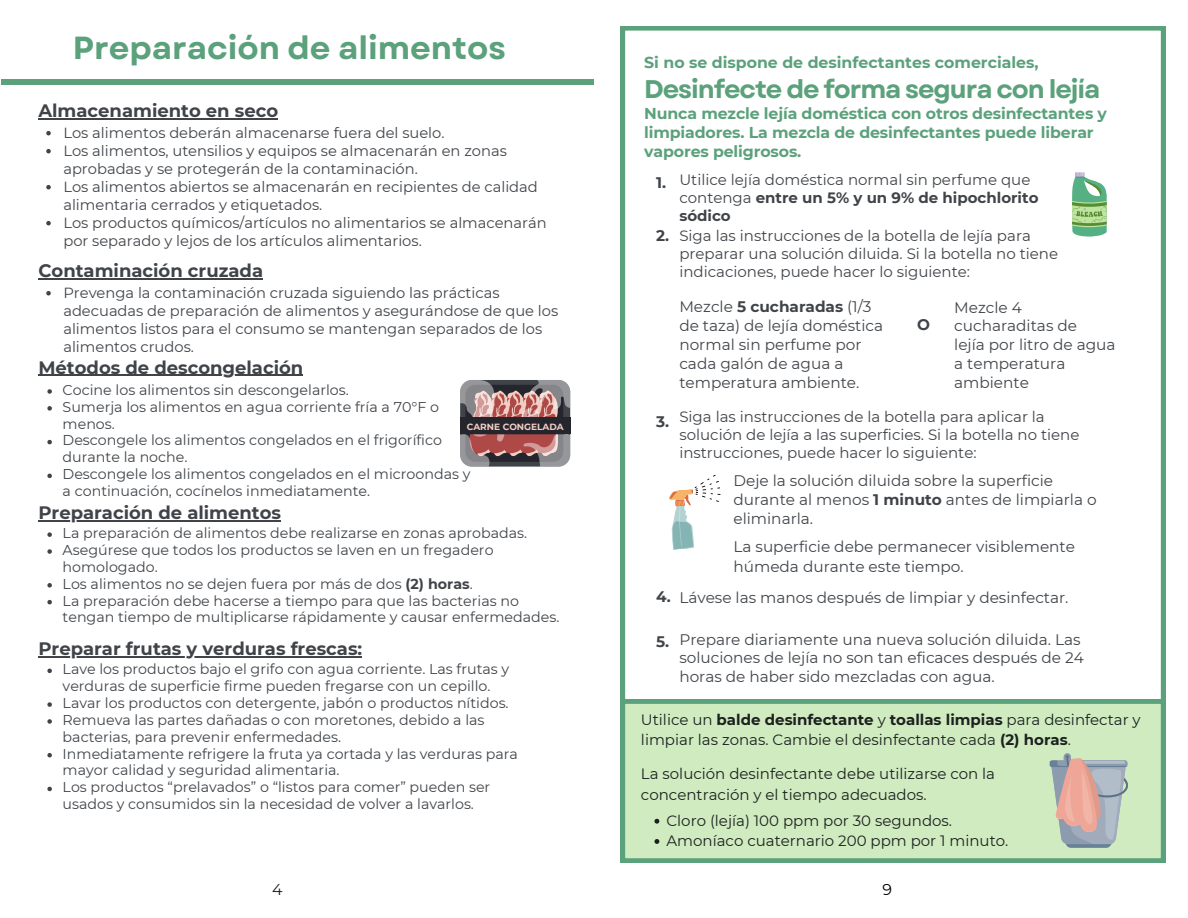
<style>
.page{position:relative;width:1188px;height:918px;background:#fff}
.page>*{position:absolute;margin:0;border:0;box-sizing:border-box;transform-origin:0 0}
.t1{font:700 31.95px "Garet";color:#5ba17b}
.t2{font:700 25.5px "Garet";letter-spacing:-.04em;color:#5ba17b}
.t3{font:700 18px "Montserrat";color:#404449}
.t4{font:700 15.75px/19.2px "Montserrat";letter-spacing:-.01em;color:#5ba17b}
.t5{font:15.75px "Montserrat";color:#000}
.t6{font:15.75px "Montserrat";color:#1c2120}
.t7{font:15.3px/19.2px "Montserrat";color:#404449}
.t8{font:700 15.3px "Montserrat";color:#404449}
.t9{font:15px/18px "Montserrat";color:#404449}
.t10{font:15px/20.2px "Montserrat";color:#1c2120}
.t11{font:14.7px/18px "Montserrat";color:#404449}
.t12{font:14.25px/16.8px "Montserrat";color:#404449}
.t13{font:700 9px "Montserrat";color:#f2cec2}
.s1{font-weight:700}
</style>
<div class="page">
<div style="left:1px;top:79px;width:593px;height:6px;background:#5ba17b"></div>
<svg style="left:621px;top:26px;width:544px;height:673px"></svg>
<svg style="left:1072px;top:172px;width:35px;height:64px"></svg>
<svg style="left:668px;top:474px;width:53px;height:76px"></svg>
<svg style="left:621px;top:699px;width:544px;height:163px"></svg>
<svg style="left:654px;top:819px;width:5px;height:5px"></svg>
<svg style="left:654px;top:839px;width:5px;height:5px"></svg>
<svg style="left:1050px;top:753px;width:79px;height:95px"></svg>
<hr style="left:38px;top:520px;width:243px;height:1px;background:#404449">
<svg style="left:47px;top:532px;width:5px;height:5px"></svg>
<svg style="left:47px;top:549px;width:5px;height:5px"></svg>
<svg style="left:47px;top:583px;width:5px;height:5px"></svg>
<svg style="left:47px;top:600px;width:5px;height:4px"></svg>
<hr style="left:38px;top:656px;width:324px;height:1px;background:#404449">
<svg style="left:47px;top:669px;width:5px;height:4px"></svg>
<svg style="left:47px;top:702px;width:5px;height:5px"></svg>
<svg style="left:47px;top:719px;width:5px;height:5px"></svg>
<svg style="left:47px;top:753px;width:5px;height:4px"></svg>
<svg style="left:47px;top:787px;width:5px;height:4px"></svg>
<hr style="left:38px;top:119px;width:240px;height:1px;background:#404449">
<svg style="left:46px;top:131px;width:5px;height:4px"></svg>
<svg style="left:46px;top:149px;width:5px;height:4px"></svg>
<svg style="left:46px;top:185px;width:5px;height:4px"></svg>
<svg style="left:46px;top:221px;width:5px;height:4px"></svg>
<hr style="left:38px;top:279px;width:225px;height:1px;background:#404449">
<svg style="left:46px;top:291px;width:5px;height:4px"></svg>
<hr style="left:38px;top:375px;width:265px;height:1px;background:#404449">
<svg style="left:47px;top:389px;width:5px;height:5px"></svg>
<svg style="left:47px;top:406px;width:5px;height:5px"></svg>
<svg style="left:47px;top:440px;width:5px;height:4px"></svg>
<svg style="left:47px;top:474px;width:5px;height:4px"></svg>
<svg style="left:460px;top:380px;width:110px;height:87px"></svg>
<div style="left:463px;top:419px;width:104px;height:15px;background:#25252d;border-radius:4px"></div>
<p class="t1" style="left:73px;top:24px;width:435px">Preparación de alimentos</p>
<h4 class="t3" style="left:38px;top:100px;width:241px">Almacenamiento en seco</h4>
<h4 class="t11" style="left:63px;top:123px;width:383px">Los alimentos deberán almacenarse fuera del suelo.</h4>
<h5 class="t11" style="left:63px;top:141px;width:445px">Los alimentos, utensilios y equipos se almacenarán en zonas aprobadas y se protegerán de la contaminación.</h5>
<h5 class="t11" style="left:63px;top:177px;width:476px">Los alimentos abiertos se almacenarán en recipientes de calidad alimentaria cerrados y etiquetados.</h5>
<p class="t11" style="left:63px;top:213px;width:485px">Los productos químicos/artículos no alimentarios se almacenarán por separado y lejos de los artículos alimentarios.</p>
<h5 class="t3" style="left:38px;top:260px;width:226px">Contaminación cruzada</h5>
<h5 class="t11" style="left:63px;top:283px;width:496px">Prevenga la contaminación cruzada siguiendo las prácticas adecuadas de preparación de alimentos y asegurándose de que los alimentos listos para el consumo se mantengan separados de los alimentos crudos.</h5>
<h4 class="t3" style="left:38px;top:356px;width:266px">Métodos de descongelación</h4>
<p class="t12" style="left:63px;top:381px;width:288px">Cocine los alimentos sin descongelarlos.</p>
<p class="t12" style="left:63px;top:398px;width:378px">Sumerja los alimentos en agua corriente fría a 70°F o menos.</p>
<h5 class="t12" style="left:63px;top:432px;width:381px">Descongele los alimentos congelados en el frigorífico durante la noche.</h5>
<h5 class="t12" style="left:63px;top:466px;width:409px">Descongele los alimentos congelados en el microondas y a continuación, cocínelos inmediatamente.</h5>
<h4 class="t13" style="left:467px;top:421px;width:99px">CARNE CONGELADA</h4>
<h3 class="t3" style="left:38px;top:501px;width:244px">Preparación de alimentos</h3>
<p class="t12" style="left:63px;top:525px;width:466px">La preparación de alimentos debe realizarse en zonas aprobadas.</p>
<p class="t12" style="left:63px;top:541px;width:432px">Asegúrese que todos los productos se laven en un fregadero homologado.</p>
<p class="t12" style="left:63px;top:575px;width:412px">Los alimentos no se dejen fuera por más de dos <span class="s1">(2) horas</span>.</p>
<p class="t12" style="left:63px;top:592px;width:498px">La preparación debe hacerse a tiempo para que las bacterias no tengan tiempo de multiplicarse rápidamente y causar enfermedades.</p>
<p class="t3" style="left:38px;top:638px;width:325px">Preparar frutas y verduras frescas:</p>
<h4 class="t12" style="left:63px;top:661px;width:448px">Lave los productos bajo el grifo con agua corriente. Las frutas y verduras de superficie firme pueden fregarse con un cepillo.</h4>
<h2 class="t12" style="left:63px;top:694px;width:448px">Lavar los productos con detergente, jabón o productos nítidos.</h2>
<h4 class="t12" style="left:63px;top:711px;width:423px">Remueva las partes dañadas o con moretones, debido a las bacterias, para prevenir enfermedades.</h4>
<h5 class="t12" style="left:63px;top:745px;width:457px">Inmediatamente refrigere la fruta ya cortada y las verduras para mayor calidad y seguridad alimentaria.</h5>
<p class="t12" style="left:63px;top:779px;width:429px">Los productos “prelavados” o “listos para comer” pueden ser usados y consumidos sin la necesidad de volver a lavarlos.</p>
<p class="t6" style="left:272px;top:880px;width:12px">4</p>
<h5 class="t4" style="left:644px;top:52px;width:396px">Si no se dispone de desinfectantes comerciales,</h5>
<h4 class="t2" style="left:644px;top:70px;width:458px">Desinfecte de forma segura con lejía</h4>
<h5 class="t4" style="left:644px;top:103px;width:464px">Nunca mezcle lejía doméstica con otros desinfectantes y limpiadores. La mezcla de desinfectantes puede liberar vapores peligrosos.</h5>
<p class="t8" style="left:656px;top:173px;width:12px">1.</p>
<h3 class="t9" style="left:679px;top:171px;width:361px">Utilice lejía doméstica normal sin perfume que contenga <span class="s1">entre un 5% y un 9% de hipochlorito sódico</span></h3>
<p class="t8" style="left:656px;top:226px;width:15px">2.</p>
<p class="t8" style="left:656px;top:412px;width:15px">3.</p>
<p class="t8" style="left:656px;top:587px;width:16px">4.</p>
<h3 class="t9" style="left:679px;top:227px;width:380px">Siga las instrucciones de la botella de lejía para preparar una solución diluida. Si la botella no tiene indicaciones, puede hacer lo siguiente:</h3>
<p class="t7" style="left:679px;top:297px;width:205px">Mezcle <span class="s1">5 cucharadas</span> (1/3 de taza) de lejía doméstica normal sin perfume por cada galón de agua a temperatura ambiente.</p>
<p class="t7" style="left:954px;top:298px;width:163px;line-height:18.8px">Mezcle 4 cucharaditas de<br>lejía por litro de agua a temperatura ambiente</p>
<p class="t8" style="left:917px;top:315px;width:14px">O</p>
<p class="t9" style="left:679px;top:407px;width:402px">Siga las instrucciones de la botella para aplicar la solución de lejía a las superficies. Si la botella no tiene instrucciones, puede hacer lo siguiente:</p>
<p class="t7" style="left:734px;top:471px;width:365px">Deje la solución diluida sobre la superficie durante al menos <span class="s1">1 minuto</span> antes de limpiarla o eliminarla.</p>
<p class="t7" style="left:734px;top:537px;width:343px">La superficie debe permanecer visiblemente húmeda durante este tiempo.</p>
<p class="t7" style="left:679px;top:588px;width:391px">Lávese las manos después de limpiar y desinfectar.</p>
<p class="t8" style="left:656px;top:633px;width:15px">5.</p>
<h3 class="t7" style="left:679px;top:630px;width:406px;line-height:18.8px">Prepare diariamente una nueva solución diluida. Las soluciones de lejía no son tan eficaces después de 24 horas de haber sido mezcladas con agua.</h3>
<h3 class="t10" style="left:641px;top:710px;width:501px">Utilice un <span class="s1">balde desinfectante</span> y <span class="s1">toallas limpias</span> para desinfectar y limpiar las zonas. Cambie el desinfectante cada <span class="s1">(2) horas</span>.</h3>
<p class="t10" style="left:641px;top:764px;width:356px">La solución desinfectante debe utilizarse con la concentración y el tiempo adecuados.</p>
<p class="t10" style="left:666px;top:810px;width:287px">Cloro (lejía) 100 ppm por 30 segundos.</p>
<p class="t10" style="left:666px;top:831px;width:343px">Amoníaco cuaternario 200 ppm por 1 minuto.</p>
<p class="t5" style="left:882px;top:880px;width:11px">9</p>
</div>
